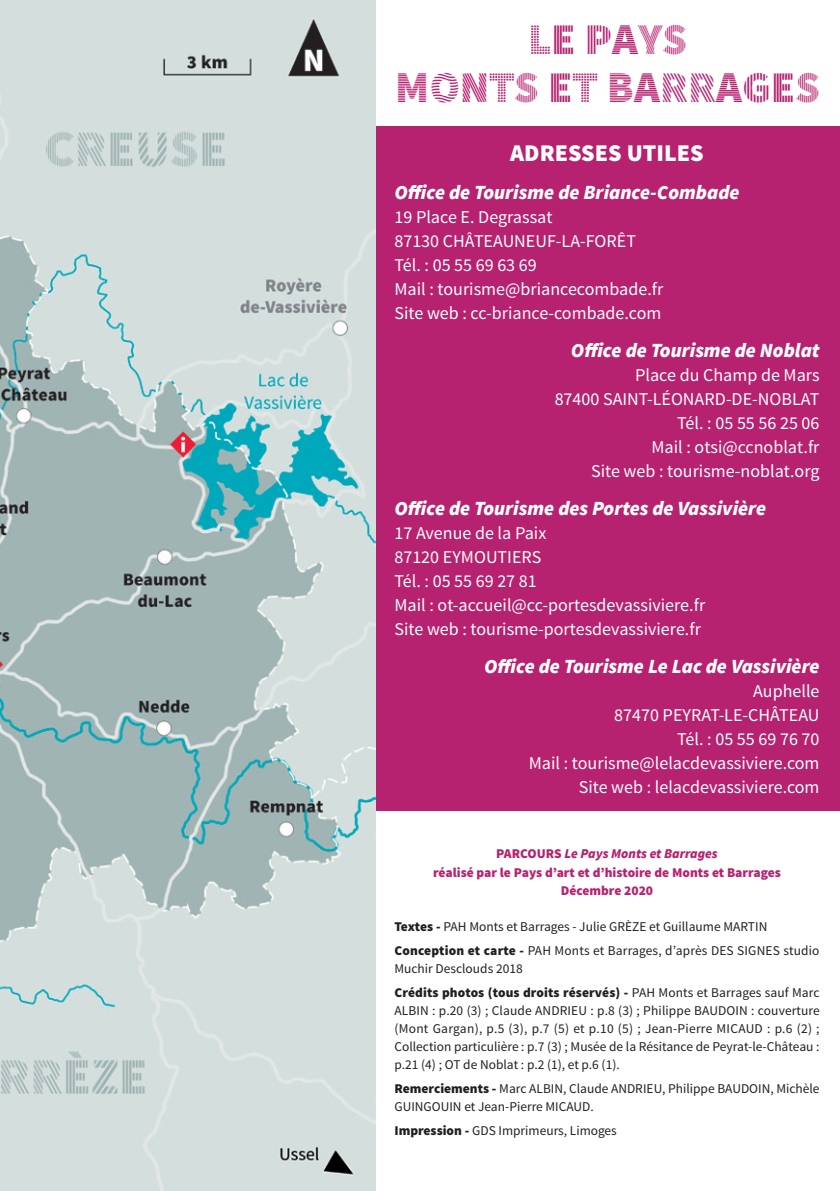
<style>
.page{position:relative;width:840px;height:1191px;background:#fff}
.page>*{position:absolute;margin:0;border:0;box-sizing:border-box;transform-origin:0 0}
.t1{font:44px/48px "Source Sans Pro DISPLAY";color:#b62270;text-align:center}
.t2{font:900 24px "Source Sans Pro";color:#fff}
.t3{font:italic 900 20px "Source Sans Pro";color:#fff}
.t4{font:18px/24px "Source Sans Pro";color:#fff}
.t5{font:13.4px/18px "Source Sans Pro";color:#231f20}
.t6{font:900 13.4px/18px "Source Sans Pro";color:#b62270;text-align:center}
.t7{font:italic 900 13.4px "Source Sans Pro";color:#b62270}
.s1{font-weight:900}
</style>
<div class="page">
<div style="left:0;top:126px;width:839px;height:685px;background:#b62270"></div>
<img style="left:0;top:0;width:375px;height:1191px">
<h1 class="t1" style="left:395px;top:17px;width:426px">LE PAYS<br>MONTS ET BARRAGES</h1>
<h2 class="t2" style="left:510px;top:137px;width:195px">Adresses utiles</h2>
<h3 class="t3" style="left:394px;top:179px;width:346px">Office de Tourisme de Briance-Combade</h3>
<h3 class="t4" style="left:394px;top:205px;width:270px">19 Place E. Degrassat<br>87130 CHÂTEAUNEUF-LA-FORÊT<br>Tél. : 05 55 69 63 69<br>Mail : tourisme@briancecombade.fr<br>Site web : cc-briance-combade.com</h3>
<h3 class="t3" style="left:570px;top:337px;width:250px">Office de Tourisme de Noblat</h3>
<h3 class="t4" style="left:554px;top:363px;width:266px;text-align:right">Place du Champ de Mars<br>87400 SAINT-LÉONARD-DE-NOBLAT<br>Tél. : 05 55 56 25 06<br>Mail : otsi@ccnoblat.fr<br>Site web : tourisme-noblat.org</h3>
<h3 class="t3" style="left:394px;top:495px;width:373px">Office de Tourisme des Portes de Vassivière</h3>
<h3 class="t4" style="left:394px;top:521px;width:312px">17 Avenue de la Paix<br>87120 EYMOUTIERS<br>Tél. : 05 55 69 27 81<br>Mail : ot-accueil@cc-portesdevassiviere.fr<br>Site web : tourisme-portesdevassiviere.fr</h3>
<h3 class="t3" style="left:484px;top:653px;width:337px">Office de Tourisme Le Lac de Vassivière</h3>
<h3 class="t4" style="left:528px;top:679px;width:292px;text-align:right">Auphelle<br>87470 PEYRAT-LE-CHÂTEAU<br>Tél. : 05 55 69 76 70<br>Mail : tourisme@lelacdevassiviere.com<br>Site web : lelacdevassiviere.com</h3>
<p class="t6" style="left:496px;top:845px;width:9px">PARCOURS</p>
<p class="t7" style="left:564px;top:845px;width:155px">Le Pays Monts et Barrages</p>
<p class="t6" style="left:433px;top:863px;width:349px">réalisé par le Pays d’art et d’histoire de Monts et Barrages<br>Décembre 2020</p>
<p class="t5" style="left:394px;top:914px;width:426px;line-height:24px"><span class="s1">Textes -</span> PAH Monts et Barrages - Julie GRÈZE et Guillaume MARTIN<br><span class="s1">Conception et carte -</span> PAH Monts et Barrages, d’après DES SIGNES studio</p>
<p class="t5" style="left:394px;top:956px;width:426px;line-height:24px">Muchir Desclouds 2018<br><span class="s1">Crédits photos (tous droits réservés) -</span> PAH Monts et Barrages sauf Marc</p>
<p class="t5" style="left:394px;top:1001px;width:426px;text-align:justify">ALBIN : p.20 (3) ; Claude ANDRIEU : p.8 (3) ; Philippe BAUDOIN : couverture (Mont Gargan), p.5 (3), p.7 (5) et p.10 (5) ; Jean-Pierre MICAUD : p.6 (2) ; Collection particulière : p.7 (3) ; Musée de la Résitance de Peyrat-le-Château : p.21 (4) ; OT de Noblat : p.2 (1), et p.6 (1).</p>
<p class="t5" style="left:394px;top:1079px;width:426px"><span class="s1">Remerciements -</span> Marc ALBIN, Claude ANDRIEU, Philippe BAUDOIN, Michèle<br>GUINGOUIN et Jean-Pierre MICAUD.</p>
<p class="t5" style="left:394px;top:1121px;width:224px"><span class="s1">Impression -</span> GDS Imprimeurs, Limoges</p>
</div>
